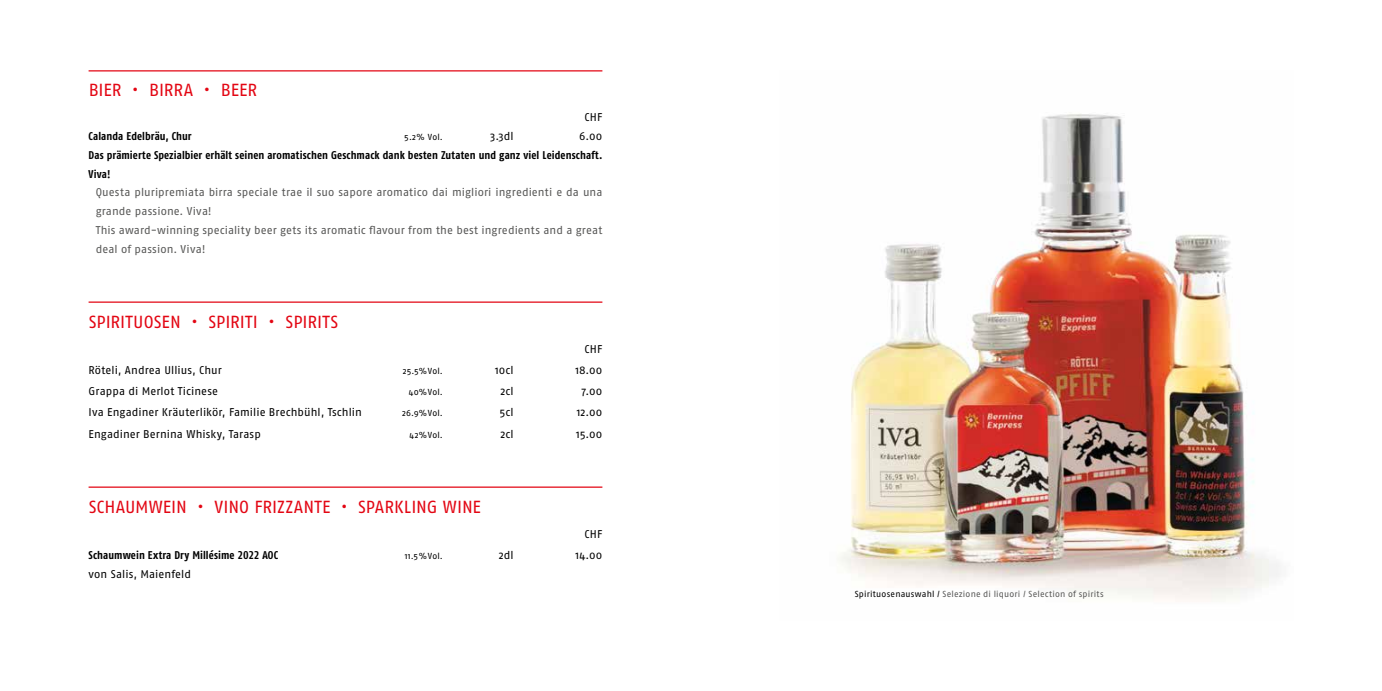
<style>
.page{position:relative;width:1382px;height:691px;background:#fff}
.page>*{position:absolute;margin:0;border:0;box-sizing:border-box;transform-origin:0 0}
.t1{font:17.5px "Fago OT";color:#e30613}
.t2{font:11.25px/18.8px "Fago OT";letter-spacing:.01em;color:#575756}
.t3{font:11.25px "Fago OT";letter-spacing:.005em;color:#000}
.t4{font:700 11.25px/18.8px "Fago Co Tf";letter-spacing:.01em;color:#000}
.t5{font:8.75px "Fago OT";letter-spacing:.02em;color:#575756}
.t6{font:8.75px "Fago OT";letter-spacing:.025em;color:#000}
.s1{color:#000}
</style>
<div class="page">
<hr style="left:89px;top:70px;width:513px;height:1px;background:#e30613">
<hr style="left:89px;top:301px;width:513px;height:2px;background:#e30613">
<hr style="left:89px;top:486px;width:513px;height:2px;background:#e30613">
<img style="left:838px;top:114px;width:442px;height:486px">
<h1 class="t1" style="left:89px;top:80px;width:170px">BIER • BIRRA • BEER</h1>
<p class="t3" style="left:585px;top:111px;width:19px">CHF</p>
<p class="t4" style="left:89px;top:127px;width:105px">Calanda Edelbräu, Chur</p>
<p class="t6" style="left:404px;top:132px;width:40px">5.2% Vol.</p>
<p class="t3" style="left:490px;top:129px;width:25px">3.3dl</p>
<p class="t3" style="left:579px;top:129px;width:25px">6.00</p>
<p class="t4" style="left:89px;top:145px;width:515px">Das prämierte Spezialbier erhält seinen aromatischen Geschmack dank besten Zutaten und ganz viel Leidenschaft.<br>Viva!</p>
<p class="t2" style="left:96px;top:183px;width:508px">Questa pluripremiata birra speciale trae il suo sapore aromatico dai migliori ingredienti e da una grande passione. Viva!<br>This award-winning speciality beer gets its aromatic flavour from the best ingredients and a great deal of passion. Viva!</p>
<h1 class="t1" style="left:89px;top:311px;width:251px">SPIRITUOSEN • SPIRITI • SPIRITS</h1>
<p class="t3" style="left:585px;top:342px;width:19px">CHF</p>
<p class="t3" style="left:89px;top:363px;width:135px">Röteli, Andrea Ullius, Chur</p>
<p class="t6" style="left:403px;top:365px;width:42px">25.5%Vol.</p>
<p class="t3" style="left:495px;top:363px;width:20px">10cl</p>
<p class="t3" style="left:575px;top:363px;width:29px">18.00</p>
<p class="t3" style="left:89px;top:384px;width:131px">Grappa di Merlot Ticinese</p>
<p class="t6" style="left:409px;top:387px;width:36px">40%Vol.</p>
<p class="t3" style="left:500px;top:384px;width:15px">2cl</p>
<p class="t3" style="left:582px;top:384px;width:22px">7.00</p>
<p class="t3" style="left:89px;top:406px;width:275px">Iva Engadiner Kräuterlikör, Familie Brechbühl, Tschlin</p>
<p class="t6" style="left:402px;top:408px;width:42px">26.9%Vol.</p>
<p class="t3" style="left:500px;top:406px;width:16px">5cl</p>
<p class="t3" style="left:577px;top:406px;width:27px">12.00</p>
<p class="t3" style="left:89px;top:427px;width:174px">Engadiner Bernina Whisky, Tarasp</p>
<p class="t6" style="left:410px;top:429px;width:35px">42%Vol.</p>
<p class="t3" style="left:500px;top:427px;width:15px">2cl</p>
<p class="t3" style="left:576px;top:427px;width:28px">15.00</p>
<h1 class="t1" style="left:89px;top:496px;width:394px">SCHAUMWEIN • VINO FRIZZANTE • SPARKLING WINE</h1>
<p class="t3" style="left:585px;top:527px;width:19px">CHF</p>
<p class="t4" style="left:89px;top:545px;width:191px">Schaumwein Extra Dry Millésime 2022 AOC</p>
<p class="t6" style="left:405px;top:550px;width:40px">11.5%Vol.</p>
<p class="t3" style="left:499px;top:548px;width:16px">2dl</p>
<p class="t3" style="left:575px;top:548px;width:28px">14.00</p>
<p class="t3" style="left:89px;top:567px;width:104px">von Salis, Maienfeld</p>
<p class="t5" style="left:855px;top:588px;width:250px"><span class="s1">Spirituosenauswahl /</span> Selezione di liquori / Selection of spirits</p>
</div>
